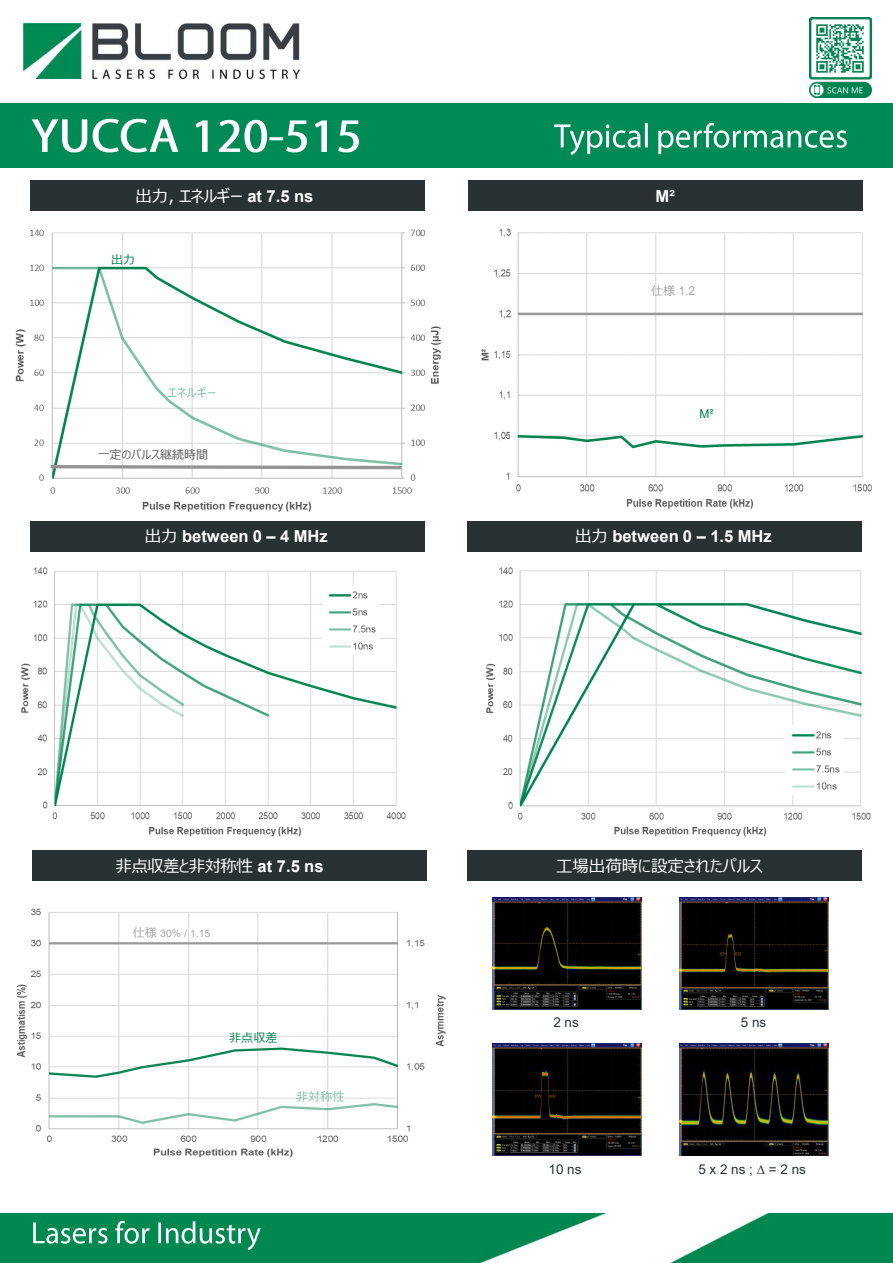
<style>
.page{position:relative;width:893px;height:1263px;background:#fff}
.page>*{position:absolute;margin:0;border:0;box-sizing:border-box;transform-origin:0 0}
.t1{font:700 16.5px "Arial";color:#fff}
.t2{font:16.5px "Meiryo UI";letter-spacing:-.005em;color:#fff}
.t3{font:16.5px "Meiryo UI";letter-spacing:-.035em;color:#fff}
.t4{font:13.5px "Arial";letter-spacing:.27em;color:#293133}
.t5{font:13.5px "Arial";letter-spacing:.005em;color:#293133}
.t6{font:12px "Meiryo UI";letter-spacing:-.005em;color:#595959}
.t7{font:12px "Meiryo UI";letter-spacing:.005em;color:#7fc1a8}
.t8{font:12px "Meiryo UI";letter-spacing:.005em;color:#008351}
.t9{font:12px "Arial";color:#a5a5a5}
.t10{font:12px "Arial";color:#008351}
.t11{font:10.5px "Arial";color:#a5a5a5}
.s1{font-family:"Arial";font-weight:700}
.s2{font-family:"Meiryo UI"}
.s3{font-family:"Meiryo UI";font-weight:400}
.s4{font-family:"Meiryo UI";font-size:12px}
</style>
<div class="page">
<img style="left:17px;top:908px;width:429px;height:250px">
<img style="left:481px;top:228px;width:391px;height:281px">
<img style="left:15px;top:229px;width:426px;height:295px">
<img style="left:492px;top:897px;width:150px;height:112px">
<img style="left:679px;top:897px;width:150px;height:112px">
<img style="left:679px;top:1043px;width:150px;height:113px">
<img style="left:492px;top:1043px;width:150px;height:113px">
<div style="left:1px;top:104px;width:892px;height:64px;background:#008a56"></div>
<img style="left:23px;top:23px;width:277px;height:55px">
<img style="left:809px;top:17px;width:62px;height:81px">
<img style="left:813px;top:22px;width:54px;height:53px">
<img style="left:31px;top:118px;width:236px;height:35px">
<img style="left:269px;top:137px;width:15px;height:4px">
<img style="left:286px;top:120px;width:73px;height:33px">
<img style="left:554px;top:123px;width:94px;height:32px">
<img style="left:658px;top:122px;width:189px;height:33px">
<div style="left:31px;top:181px;width:394px;height:30px;background:#293133"></div>
<div style="left:468px;top:181px;width:394px;height:30px;background:#293133"></div>
<div style="left:31px;top:521px;width:394px;height:30px;background:#293133"></div>
<div style="left:467px;top:521px;width:395px;height:30px;background:#293133"></div>
<div style="left:32px;top:850px;width:394px;height:31px;background:#293133"></div>
<div style="left:467px;top:850px;width:394px;height:31px;background:#293133"></div>
<img style="left:0;top:1213px;width:893px;height:50px">
<img style="left:31px;top:1214px;width:241px;height:37px">
<svg style="left:47px;top:463px;width:358px;height:8px"></svg>
<img style="left:21px;top:567px;width:385px;height:270px">
<img style="left:486px;top:567px;width:385px;height:270px">
<img style="left:322px;top:586px;width:58px;height:69px">
<img style="left:786px;top:726px;width:57px;height:68px">
<p class="t2" style="left:135px;top:185px;width:179px">出力, エネルギー <span class="s1">at 7.5 ns</span></p>
<p class="t1" style="left:655px;top:185px;width:21px">M²</p>
<p class="t8" style="left:111px;top:251px;width:26px">出力</p>
<p class="t7" style="left:168px;top:384px;width:50px">エネルギー</p>
<p class="t6" style="left:98px;top:446px;width:112px">一定のパルス継続時間</p>
<p class="t9" style="left:651px;top:282px;width:46px"><span class="s2">仕様</span> 1.2</p>
<p class="t10" style="left:699px;top:406px;width:15px">M²</p>
<p class="t1" style="left:145px;top:525px;width:184px"><span class="s3">出力</span> between 0 – 4 MHz</p>
<p class="t1" style="left:575px;top:525px;width:198px"><span class="s3">出力</span> between 0 – 1.5 MHz</p>
<p class="t3" style="left:115px;top:855px;width:210px">非点収差と非対称性 <span class="s1">at 7.5 ns</span></p>
<p class="t2" style="left:556px;top:854px;width:208px">工場出荷時に設定されたパルス</p>
<p class="t11" style="left:133px;top:926px;width:79px"><span class="s4">仕様</span> 30% / 1.15</p>
<p class="t8" style="left:229px;top:1030px;width:50px">非点収差</p>
<p class="t7" style="left:296px;top:1088px;width:50px">非対称性</p>
<p class="t5" style="left:553px;top:1013px;width:27px">2 ns</p>
<p class="t5" style="left:741px;top:1013px;width:27px">5 ns</p>
<p class="t5" style="left:548px;top:1160px;width:34px">10 ns</p>
<p class="t4" style="left:698px;top:1160px;width:109px">5x2ns;∆=2ns</p>
</div>
